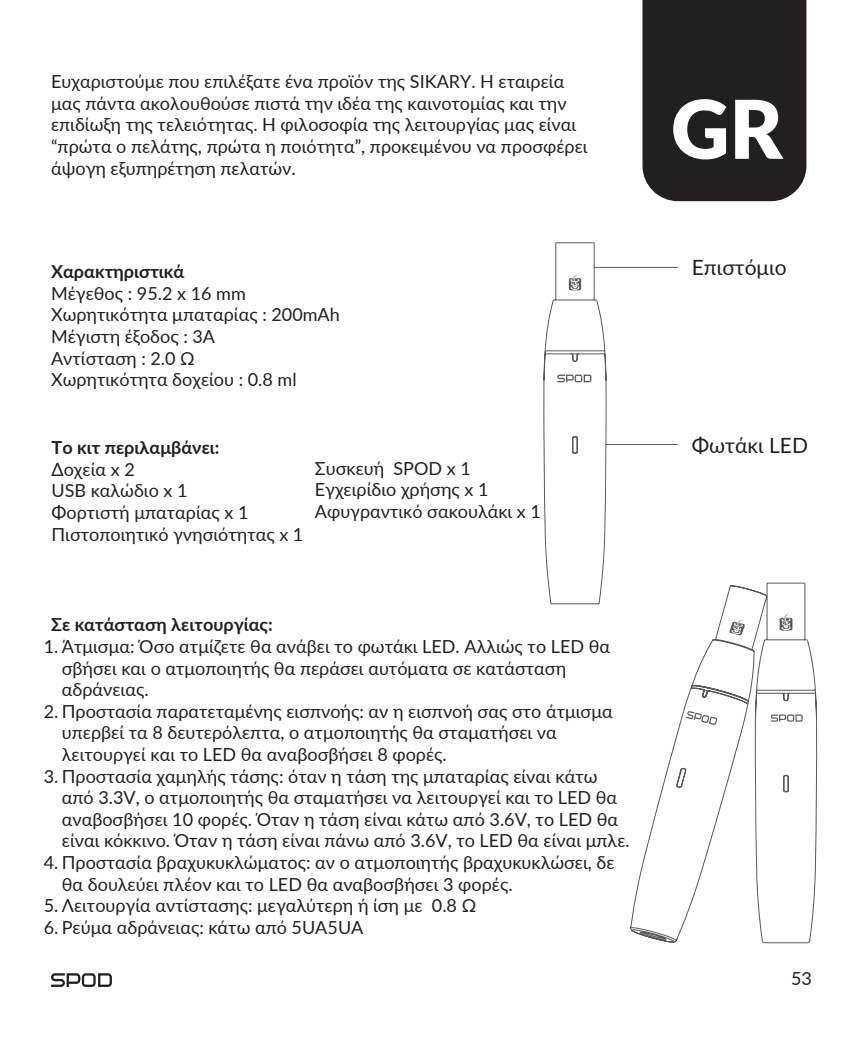
<style>
.page{position:relative;width:868px;height:1038px;background:#fff}
.page>*{position:absolute;margin:0;border:0;box-sizing:border-box;transform-origin:0 0}
.t1{font:900 81px "Lato";color:#fff}
.t2{font:21px "Lato";color:#231f20}
.t3{font:18px/21.6px "Lato";color:#231f20}
.t4{font:700 18px "Lato";color:#231f20}
</style>
<div class="page">
<svg style="left:51px;top:973px;width:61px;height:13px"></svg>
<div style="left:642px;top:0;width:164px;height:201px;background:#231f20"></div>
<svg style="left:630px;top:585px;width:187px;height:358px"></svg>
<svg style="left:754px;top:582px;width:61px;height:288px"></svg>
<svg style="left:729px;top:620px;width:16px;height:15px"></svg>
<hr style="left:605px;top:444px;width:72px;height:1px;background:#57585a">
<hr style="left:594px;top:267px;width:83px;height:1px;background:#57585a">
<svg style="left:543px;top:242px;width:63px;height:362px"></svg>
<p class="t3" style="left:51px;top:70px;width:538px">Ευχαριστούμε που επιλέξατε ένα προϊόν της SIKARY. Η εταιρεία μας πάντα ακολουθούσε πιστά την ιδέα της καινοτομίας και την επιδίωξη της τελειότητας. Η φιλοσοφία της λειτουργίας μας είναι “πρώτα ο πελάτης, πρώτα η ποιότητα”, προκειμένου να προσφέρει άψογη εξυπηρέτηση πελατών.</p>
<p class="t4" style="left:51px;top:258px;width:135px">Χαρακτηριστικά</p>
<p class="t3" style="left:51px;top:282px;width:290px">Μέγεθος : 95.2 x 16 mm<br>Χωρητικότητα μπαταρίας : 200mAh<br>Μέγιστη έξοδος : 3A<br>Αντίσταση : 2.0 Ω<br>Χωρητικότητα δοχείου : 0.8 ml</p>
<h1 class="t1" style="left:670px;top:68px;width:113px">GR</h1>
<p class="t2" style="left:691px;top:253px;width:96px">Επιστόμιο</p>
<p class="t4" style="left:52px;top:434px;width:169px">Το κιτ περιλαμβάνει:</p>
<p class="t2" style="left:691px;top:430px;width:118px">Φωτάκι LED</p>
<p class="t3" style="left:52px;top:457px;width:253px">Δοχεία x 2<br>USB καλώδιο x 1<br>Φορτιστή μπαταρίας x 1<br>Πιστοποιητικό γνησιότητας x 1</p>
<p class="t3" style="left:315px;top:457px;width:227px">Συσκευή SPOD x 1<br>Εγχειρίδιο χρήσης x 1<br>Αφυγραντικό σακουλάκι x 1</p>
<p class="t4" style="left:51px;top:611px;width:223px">Σε κατάσταση λειτουργίας:</p>
<p class="t3" style="left:62px;top:635px;width:549px;text-indent:-18px">1. Άτμισμα: Όσο ατμίζετε θα ανάβει το φωτάκι LED. Αλλιώς το LED θα σβήσει και ο ατμοποιητής θα περάσει αυτόματα σε κατάσταση αδράνειας.</p>
<p class="t3" style="left:62px;top:699px;width:552px;text-indent:-18px">2. Προστασία παρατεταμένης εισπνοής: αν η εισπνοή σας στο άτμισμα υπερβεί τα 8 δευτερόλεπτα, ο ατμοποιητής θα σταματήσει να λειτουργεί και το LED θα αναβοσβήσει 8 φορές.</p>
<p class="t3" style="left:62px;top:764px;width:569px;text-indent:-18px">3. Προστασία χαμηλής τάσης: όταν η τάση της μπαταρίας είναι κάτω από 3.3V, ο ατμοποιητής θα σταματήσει να λειτουργεί και το LED θα αναβοσβήσει 10 φορές. Όταν η τάση είναι κάτω από 3.6V, το LED θα είναι κόκκινο. Όταν η τάση είναι πάνω από 3.6V, το LED θα είναι μπλε.</p>
<p class="t3" style="left:62px;top:851px;width:554px;text-indent:-18px">4. Προστασία βραχυκυκλώματος: αν ο ατμοποιητής βραχυκυκλώσει, δε θα δουλεύει πλέον και το LED θα αναβοσβήσει 3 φορές.</p>
<p class="t3" style="left:44px;top:894px;width:434px">5. Λειτουργία αντίστασης: μεγαλύτερη ή ίση με 0.8 Ω</p>
<p class="t3" style="left:44px;top:915px;width:321px">6. Ρεύμα αδράνειας: κάτω από 5UA5UA</p>
<p class="t3" style="left:790px;top:967px;width:22px">53</p>
</div>
